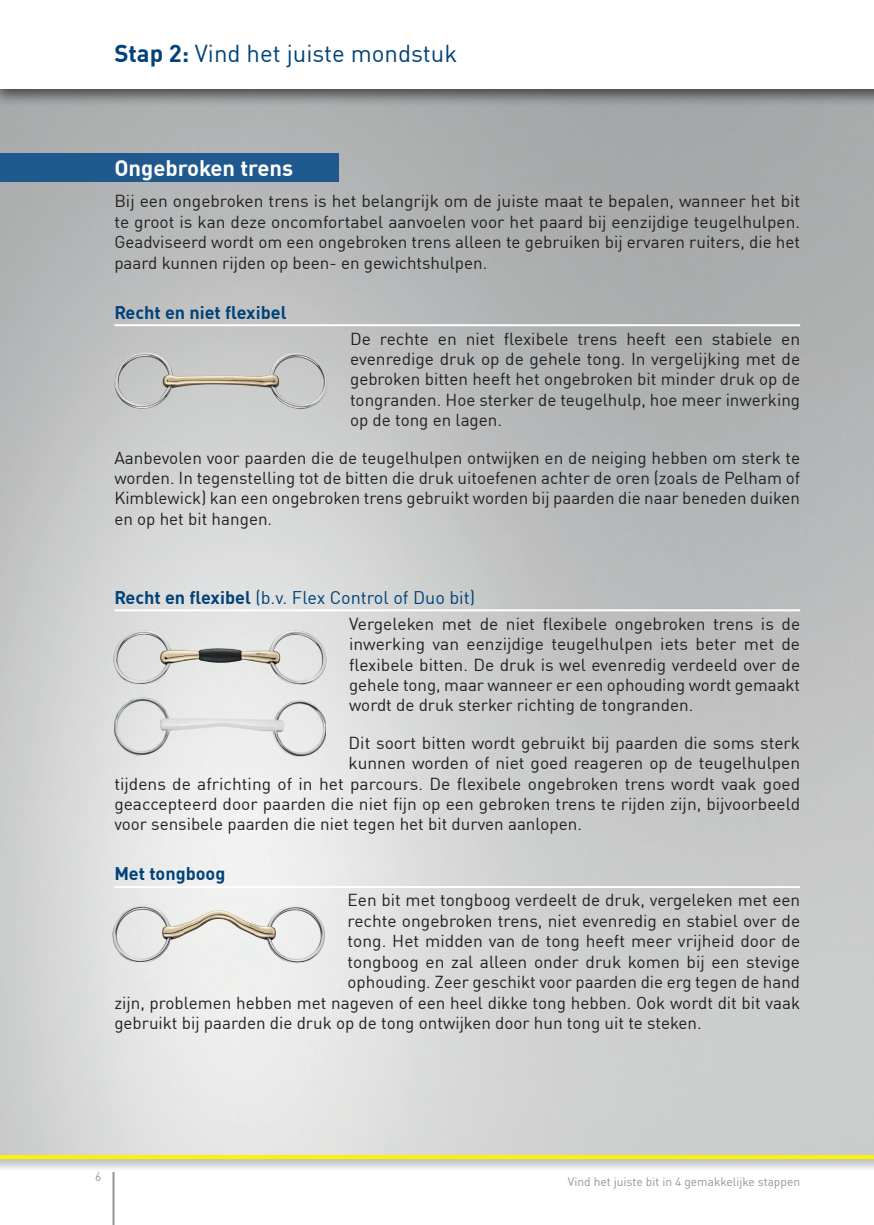
<style>
.page{position:relative;width:874px;height:1225px;background:#fff}
.page>*{position:absolute;margin:0;border:0;box-sizing:border-box;transform-origin:0 0}
.t1{font:24px "DIN Pro";color:#004279}
.t2{font:700 22px "DIN Pro";color:#fff}
.t3{font:18px "DIN Pro";color:#004279}
.t4{font:700 18px "DIN Pro";color:#004279}
.t5{font:17px/20.4px "DIN Pro";color:#231f20;text-align:justify}
.t6{font:12px "DIN Pro";color:#939598}
.s1{font-weight:700}
</style>
<div class="page">
<hr style="left:112px;top:1172px;width:2px;height:53px;background:#939598">
<svg style="left:0;top:1155px;width:873px;height:4px;background:#fdf005"></svg>
<img style="left:0;top:107px;width:873px;height:1048px">
<img style="left:0;top:89px;width:873px;height:18px">
<img style="left:114px;top:352px;width:71px;height:57px">
<img style="left:185px;top:375px;width:71px;height:11px">
<img style="left:256px;top:353px;width:44px;height:56px">
<img style="left:112px;top:905px;width:72px;height:58px">
<img style="left:184px;top:910px;width:71px;height:26px">
<img style="left:255px;top:909px;width:70px;height:54px">
<img style="left:113px;top:635px;width:14px;height:30px">
<img style="left:184px;top:648px;width:71px;height:14px">
<img style="left:255px;top:630px;width:71px;height:55px">
<img style="left:114px;top:697px;width:212px;height:59px">
<div style="left:0;top:153px;width:338px;height:28px;background:#20598e"></div>
<hr style="left:114px;top:324px;width:685px;height:2px;background:#fff">
<hr style="left:114px;top:609px;width:685px;height:2px;background:#fff">
<hr style="left:114px;top:886px;width:685px;height:2px;background:#fff">
<h1 class="t1" style="left:114px;top:35px;width:344px"><span class="s1">Stap 2:</span> Vind het juiste mondstuk</h1>
<p class="t2" style="left:114px;top:150px;width:180px">Ongebroken trens</p>
<p class="t5" style="left:114px;top:190px;width:687px">Bij een ongebroken trens is het belangrijk om de juiste maat te bepalen, wanneer het bit te groot is kan deze oncomfortabel aanvoelen voor het paard bij eenzijdige teugelhulpen.<br>Geadviseerd wordt om een ongebroken trens alleen te gebruiken bij ervaren ruiters, die het paard kunnen rijden op been- en gewichtshulpen.</p>
<p class="t4" style="left:114px;top:298px;width:174px">Recht en niet flexibel</p>
<p class="t5" style="left:350px;top:327px;width:451px">De rechte en niet flexibele trens heeft een stabiele en evenredige druk op de gehele tong. In vergelijking met de gebroken bitten heeft het ongebroken bit minder druk op de tongranden. Hoe sterker de teugelhulp, hoe meer inwerking op de tong en lagen.</p>
<p class="t5" style="left:114px;top:446px;width:687px">Aanbevolen voor paarden die de teugelhulpen ontwijken en de neiging hebben om sterk te worden. In tegenstelling tot de bitten die druk uitoefenen achter de oren (zoals de Pelham of Kimblewick) kan een ongebroken trens gebruikt worden bij paarden die naar beneden duiken en op het bit hangen.</p>
<p class="t3" style="left:114px;top:583px;width:362px"><span class="s1">Recht en flexibel</span> (b.v. Flex Control of Duo bit)</p>
<p class="t5" style="left:349px;top:612px;width:452px">Vergeleken met de niet flexibele ongebroken trens is de inwerking van eenzijdige teugelhulpen iets beter met de flexibele bitten. De druk is wel evenredig verdeeld over de gehele tong, maar wanneer er een ophouding wordt gemaakt wordt de druk sterker richting de tongranden.</p>
<p class="t5" style="left:348px;top:731px;width:453px">Dit soort bitten wordt gebruikt bij paarden die soms sterk</p>
<p class="t5" style="left:348px;top:752px;width:453px">kunnen worden of niet goed reageren op de teugelhulpen</p>
<p class="t5" style="left:114px;top:772px;width:687px">tijdens de africhting of in het parcours. De flexibele ongebroken trens wordt vaak goed</p>
<p class="t5" style="left:114px;top:792px;width:687px">geaccepteerd door paarden die niet fijn op een gebroken trens te rijden zijn, bijvoorbeeld</p>
<p class="t5" style="left:114px;top:813px;width:469px">voor sensibele paarden die niet tegen het bit durven aanlopen.</p>
<p class="t4" style="left:114px;top:860px;width:112px">Met tongboog</p>
<p class="t5" style="left:347px;top:889px;width:454px">Een bit met tongboog verdeelt de druk, vergeleken met een</p>
<p class="t5" style="left:347px;top:909px;width:454px">rechte ongebroken trens, niet evenredig en stabiel over de</p>
<p class="t5" style="left:347px;top:930px;width:454px">tong. Het midden van de tong heeft meer vrijheid door de</p>
<p class="t5" style="left:347px;top:950px;width:454px">tongboog en zal alleen onder druk komen bij een stevige</p>
<p class="t5" style="left:347px;top:970px;width:454px">ophouding. Zeer geschikt voor paarden die erg tegen de hand</p>
<p class="t5" style="left:114px;top:991px;width:687px">zijn, problemen hebben met nageven of een heel dikke tong hebben. Ook wordt dit bit vaak</p>
<p class="t5" style="left:114px;top:1011px;width:588px">gebruikt bij paarden die druk op de tong ontwijken door hun tong uit te steken.</p>
<p class="t6" style="left:95px;top:1167px;width:8px">6</p>
<p class="t6" style="left:567px;top:1172px;width:234px">Vind het juiste bit in 4 gemakkelijke stappen</p>
</div>
